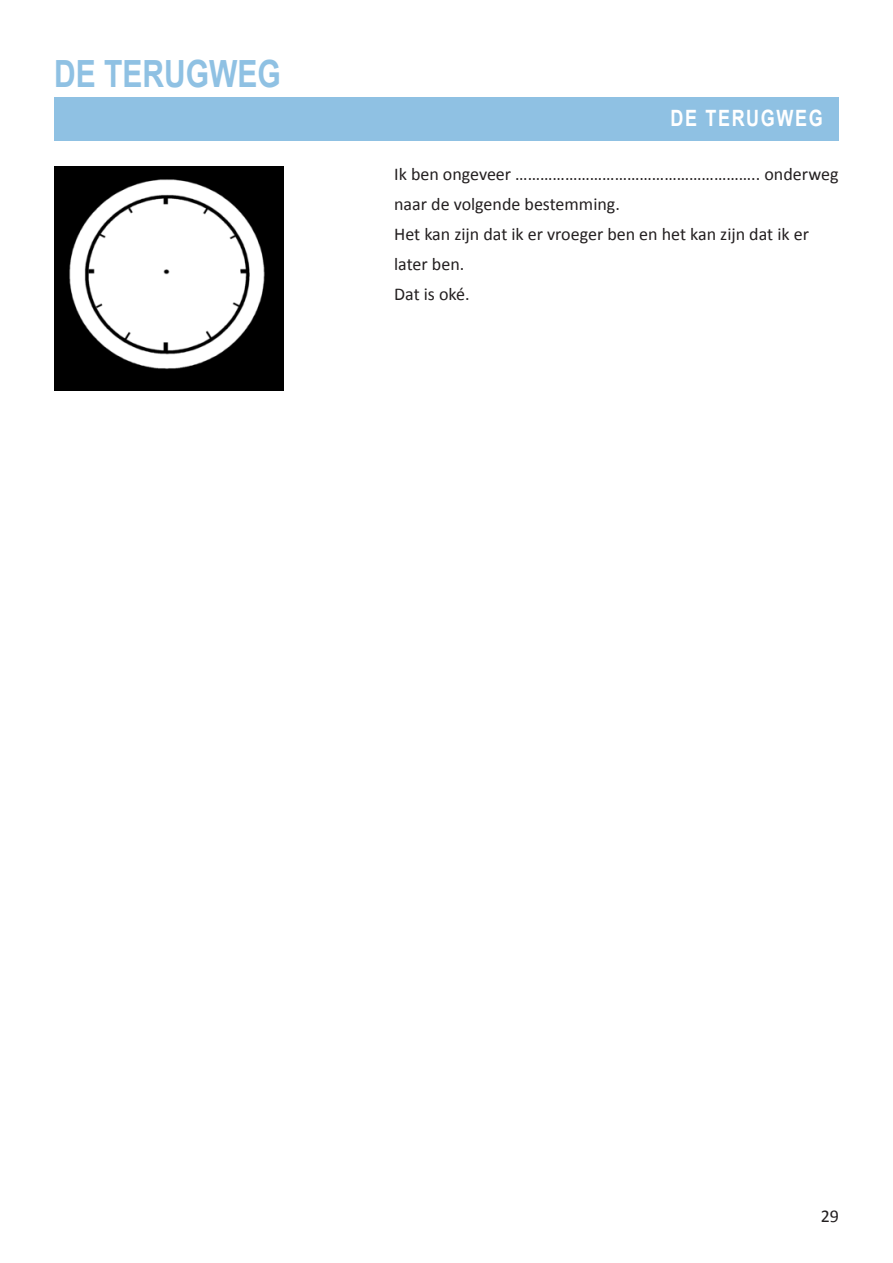
<style>
.page{position:relative;width:893px;height:1263px;background:#fff}
.page>*{position:absolute;margin:0;border:0;box-sizing:border-box;transform-origin:0 0}
.t1{font:700 37.5px "Arial";color:#8fc1e3;scale:.8 1}
.t2{font:700 22.5px "Arial";letter-spacing:.09em;color:#fff;scale:.8 1}
.t3{font:18px/30px "Calibri";color:#231f20}
</style>
<div class="page">
<div style="left:54px;top:98px;width:784px;height:43px;background:#8fc1e3"></div>
<img style="left:54px;top:166px;width:230px;height:224px">
<p class="t1" style="left:54px;top:49px;width:285px">DE TERUGWEG</p>
<p class="t2" style="left:671px;top:104px;width:192px">DE TERUGWEG</p>
<p class="t3" style="left:394px;top:158px;width:446px">Ik ben ongeveer ………………………………………………….. onderweg naar de volgende bestemming.</p>
<p class="t3" style="left:394px;top:218px;width:416px">Het kan zijn dat ik er vroeger ben en het kan zijn dat ik er later ben.</p>
<p class="t3" style="left:394px;top:278px;width:77px">Dat is oké.</p>
<p class="t3" style="left:821px;top:1201px;width:20px">29</p>
</div>
